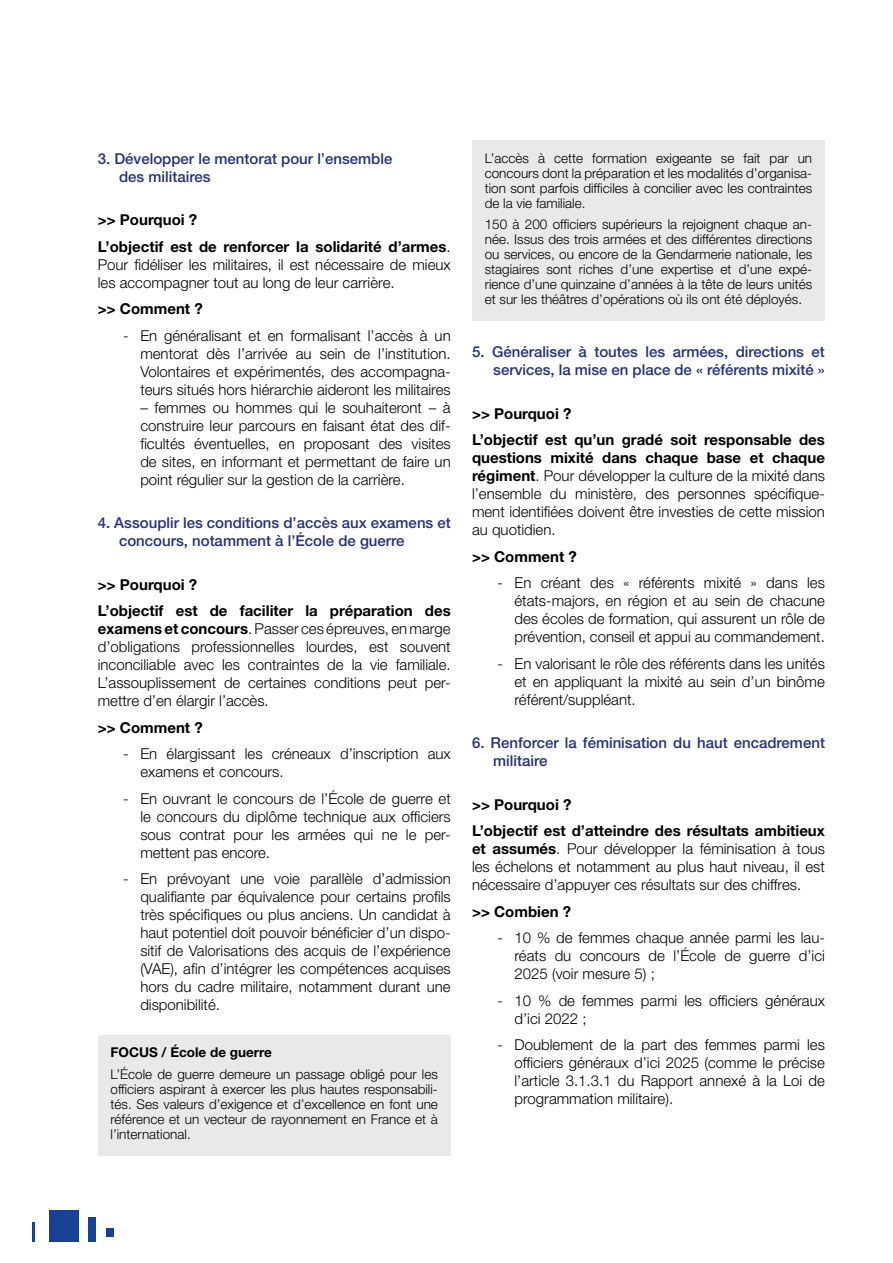
<style>
.page{position:relative;width:893px;height:1263px;background:#fff}
.page>*{position:absolute;margin:0;border:0;box-sizing:border-box;transform-origin:0 0}
.t1{font:300 15px/18px "Helvetica Neue LT Std";color:#000;text-align:justify}
.t2{font:500 15px/18px "Helvetica Neue LT Std";color:#253081}
.t3{font:700 15px/26.5px "Helvetica Neue LT Std";color:#000}
.t4{font:300 13.5px/15px "Helvetica Neue LT Std";color:#000;text-align:justify}
.t5{font:700 13.5px "Helvetica Neue LT Std";color:#000}
.s1{font-weight:300}
.s2{font-weight:700}
</style>
<div class="page">
<div style="left:106px;top:1228px;width:8px;height:9px;background:#164194"></div>
<div style="left:88px;top:1217px;width:7px;height:25px;background:#164194"></div>
<div style="left:49px;top:1210px;width:29px;height:32px;background:#164194"></div>
<hr style="left:32px;top:1222px;width:3px;height:20px;background:#164194">
<div style="left:98px;top:1035px;width:353px;height:39px;background:#e9e9e9"></div>
<div style="left:98px;top:1056px;width:353px;height:99px;background:#e9e9e9"></div>
<div style="left:472px;top:140px;width:353px;height:84px;background:#e9e9e9"></div>
<div style="left:472px;top:207px;width:353px;height:114px;background:#e9e9e9"></div>
<p class="t2" style="left:119px;top:149px;width:275px;text-indent:-21px">3. Développer le mentorat pour l’ensemble des militaires</p>
<p class="t3" style="left:98px;top:206px;width:354px">&gt;&gt; Pourquoi ?<br>L’objectif est de renforcer la solidarité d’armes<span class="s1">.</span></p>
<p class="t1" style="left:98px;top:255px;width:354px">Pour fidéliser les militaires, il est nécessaire de mieux les accompagner tout au long de leur carrière.</p>
<p class="t3" style="left:98px;top:295px;width:106px">&gt;&gt; Comment ?</p>
<p class="t1" style="left:140px;top:326px;width:312px;text-indent:-17px">- En généralisant et en formalisant l’accès à un mentorat dès l’arrivée au sein de l’institution.<br>Volontaires et expérimentés, des accompagna&shy;teurs situés hors hiérarchie aideront les militaires</p>
<p class="t1" style="left:140px;top:398px;width:312px">– femmes ou hommes qui le souhaiteront – à construire leur parcours en faisant état des dif&shy;ficultés éventuelles, en proposant des visites de sites, en informant et permettant de faire un point régulier sur la gestion de la carrière.</p>
<p class="t2" style="left:119px;top:514px;width:333px;text-indent:-21px">4. Assouplir les conditions d’accès aux examens et concours, notamment à l’École de guerre</p>
<p class="t3" style="left:98px;top:571px;width:354px">&gt;&gt; Pourquoi ?<br>L’objectif est de faciliter la préparation des</p>
<p class="t1" style="left:98px;top:620px;width:354px"><span class="s2">examens et concours</span>. Passer ces épreuves, en marge d’obligations professionnelles lourdes, est souvent inconciliable avec les contraintes de la vie familiale.<br>L’assouplissement de certaines conditions peut per&shy;mettre d’en élargir l’accès.</p>
<p class="t3" style="left:98px;top:714px;width:106px">&gt;&gt; Comment ?</p>
<p class="t1" style="left:140px;top:745px;width:312px;text-indent:-17px">- En élargissant les créneaux d’inscription aux examens et concours.</p>
<p class="t1" style="left:140px;top:789px;width:312px;text-indent:-17px">- En ouvrant le concours de l’École de guerre et le concours du diplôme technique aux officiers sous contrat pour les armées qui ne le per&shy;mettent pas encore.</p>
<p class="t1" style="left:140px;top:870px;width:312px;text-indent:-17px">- En prévoyant une voie parallèle d’admission qualifiante par équivalence pour certains profils très spécifiques ou plus anciens. Un candidat à haut potentiel doit pouvoir bénéficier d’un dispo&shy;sitif de Valorisations des acquis de l’expérience (VAE), afin d’intégrer les compétences acquises hors du cadre militaire, notamment durant une disponibilité.</p>
<p class="t5" style="left:111px;top:1044px;width:163px">FOCUS / École de guerre</p>
<p class="t4" style="left:111px;top:1066px;width:329px">L’École de guerre demeure un passage obligé pour les officiers aspirant à exercer les plus hautes responsabili&shy;tés. Ses valeurs d’exigence et d’excellence en font une référence et un vecteur de rayonnement en France et à l’international.</p>
<p class="t4" style="left:485px;top:150px;width:329px">L’accès à cette formation exigeante se fait par un concours dont la préparation et les modalités d’organisa&shy;tion sont parfois difficiles à concilier avec les contraintes de la vie familiale.</p>
<p class="t4" style="left:485px;top:217px;width:329px">150 à 200 officiers supérieurs la rejoignent chaque an&shy;née. Issus des trois armées et des différentes directions ou services, ou encore de la Gendarmerie nationale, les stagiaires sont riches d’une expertise et d’une expé&shy;rience d’une quinzaine d’années à la tête de leurs unités et sur les théâtres d’opérations où ils ont été déployés.</p>
<p class="t2" style="left:472px;top:343px;width:354px;text-align:right">5. Généraliser à toutes les armées, directions et services, la mise en place de « référents mixité »</p>
<p class="t3" style="left:472px;top:400px;width:354px">&gt;&gt; Pourquoi ?<br>L’objectif est qu’un gradé soit responsable des</p>
<p class="t1" style="left:472px;top:448px;width:354px"><span class="s2">questions mixité dans chaque base et chaque régiment</span>. Pour développer la culture de la mixité dans l’ensemble du ministère, des personnes spécifique&shy;ment identifiées doivent être investies de cette mission au quotidien.</p>
<p class="t3" style="left:472px;top:543px;width:106px">&gt;&gt; Comment ?</p>
<p class="t1" style="left:514px;top:573px;width:312px;text-indent:-17px">- En créant des « référents mixité » dans les états-majors, en région et au sein de chacune des écoles de formation, qui assurent un rôle de prévention, conseil et appui au commandement.</p>
<p class="t1" style="left:514px;top:654px;width:312px;text-indent:-17px">- En valorisant le rôle des référents dans les unités et en appliquant la mixité au sein d’un binôme référent/suppléant.</p>
<p class="t2" style="left:493px;top:734px;width:333px;text-indent:-21px">6. Renforcer la féminisation du haut encadrement militaire</p>
<p class="t3" style="left:472px;top:791px;width:354px">&gt;&gt; Pourquoi ?<br>L’objectif est d’atteindre des résultats ambitieux</p>
<p class="t1" style="left:472px;top:840px;width:354px"><span class="s2">et assumés</span>. Pour développer la féminisation à tous les échelons et notamment au plus haut niveau, il est nécessaire d’appuyer ces résultats sur des chiffres.</p>
<p class="t3" style="left:472px;top:898px;width:101px">&gt;&gt; Combien ?</p>
<p class="t1" style="left:514px;top:929px;width:312px;text-indent:-17px">- 10 % de femmes chaque année parmi les lau&shy;réats du concours de l’École de guerre d’ici 2025 (voir mesure 5) ;</p>
<p class="t1" style="left:514px;top:991px;width:312px;text-indent:-17px">- 10 % de femmes parmi les officiers généraux d’ici 2022 ;</p>
<p class="t1" style="left:514px;top:1036px;width:312px;text-indent:-17px">- Doublement de la part des femmes parmi les officiers généraux d’ici 2025 (comme le précise l’article 3.1.3.1 du Rapport annexé à la Loi de programmation militaire).</p>
</div>
